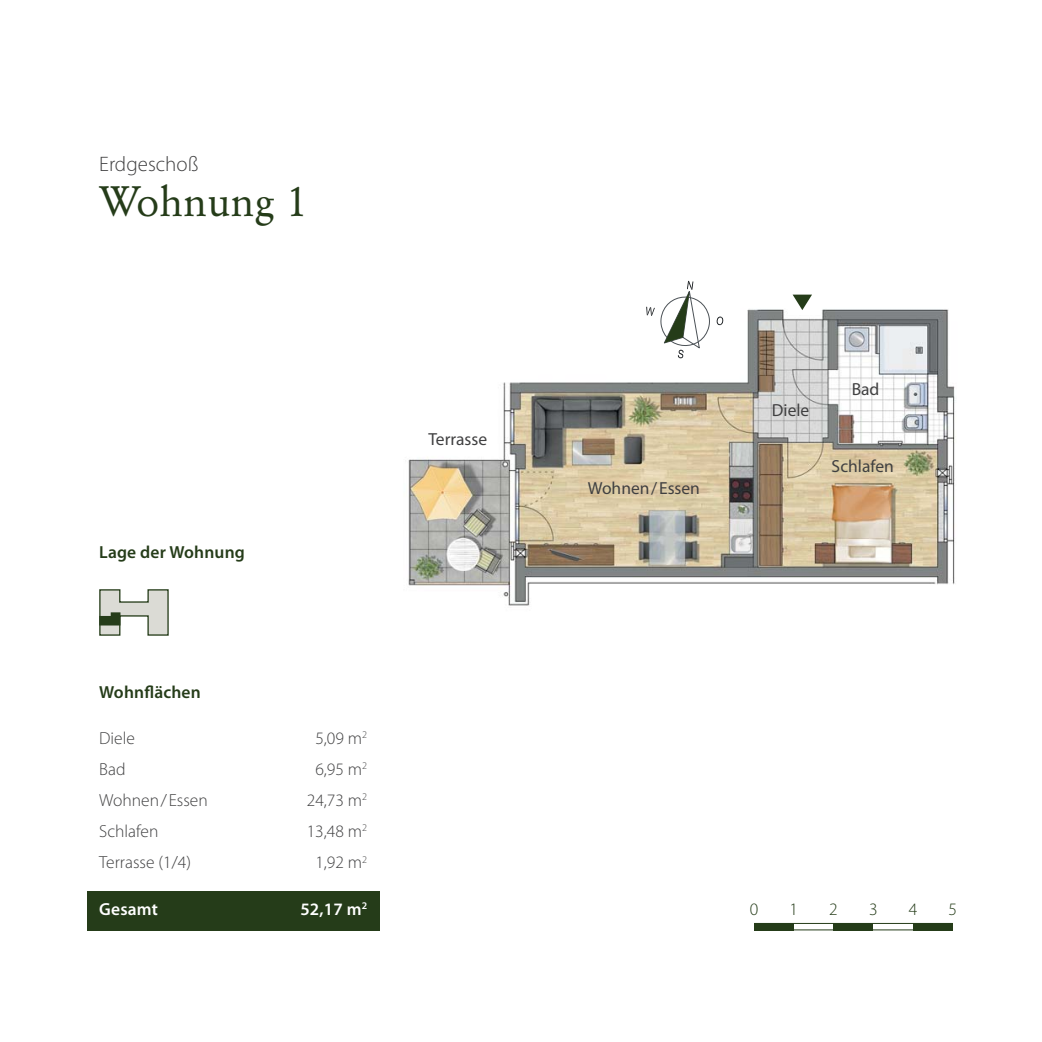
<style>
.page{position:relative;width:1042px;height:1042px;background:#fff}
.page>*{position:absolute;margin:0;border:0;box-sizing:border-box;transform-origin:0 0}
.t1{font:42px "Garamond BQ";letter-spacing:.01em;color:#253c19}
.t2{font:300 21px "Myriad Pro";color:#404041}
.t3{font:300 17.5px "Myriad Pro";color:#404041}
.t4{font:17.5px "Myriad Pro";color:#404041}
.t5{font:600 17.5px "Myriad Pro";letter-spacing:.01em;color:#253c19}
.t6{font:600 17.5px "Myriad Pro";letter-spacing:.01em;color:#fff}
.t7{font:300 17.5px "Myriad Pro";color:#253c19}
</style>
<div class="page">
<img style="left:408px;top:309px;width:547px;height:297px">
<div style="left:87px;top:890px;width:292px;height:40px;background:#253c19"></div>
<svg style="left:792px;top:295px;width:20px;height:15px"></svg>
<svg style="left:99px;top:589px;width:70px;height:47px"></svg>
<svg style="left:716px;top:316px;width:8px;height:9px"></svg>
<svg style="left:646px;top:281px;width:64px;height:78px"></svg>
<div style="left:754px;top:923px;width:198px;height:7px;border:1px solid #253c19"></div>
<div style="left:754px;top:923px;width:40px;height:7px;background:#253c19"></div>
<div style="left:833px;top:923px;width:40px;height:7px;background:#253c19"></div>
<div style="left:913px;top:923px;width:39px;height:7px;background:#253c19"></div>
<p class="t2" style="left:99px;top:156px;width:101px">Erdgeschoß</p>
<h1 class="t1" style="left:99px;top:183px;width:210px">Wohnung 1</h1>
<p class="t5" style="left:99px;top:546px;width:147px">Lage der Wohnung</p>
<p class="t5" style="left:99px;top:685px;width:103px">Wohnflächen</p>
<p class="t3" style="left:99px;top:732px;width:37px">Diele</p>
<p class="t3" style="left:315px;top:732px;width:53px">5,09 m<sup>2</sup></p>
<p class="t3" style="left:99px;top:763px;width:28px">Bad</p>
<p class="t3" style="left:315px;top:763px;width:53px">6,95 m<sup>2</sup></p>
<p class="t3" style="left:99px;top:794px;width:110px">Wohnen/Essen</p>
<p class="t3" style="left:307px;top:794px;width:62px">24,73 m<sup>2</sup></p>
<p class="t3" style="left:99px;top:825px;width:61px">Schlafen</p>
<p class="t3" style="left:307px;top:825px;width:62px">13,48 m<sup>2</sup></p>
<p class="t3" style="left:99px;top:856px;width:93px">Terrasse (1/4)</p>
<p class="t3" style="left:315px;top:856px;width:53px">1,92 m<sup>2</sup></p>
<p class="t6" style="left:99px;top:902px;width:60px">Gesamt</p>
<p class="t6" style="left:300px;top:902px;width:68px">52,17 m<sup>2</sup></p>
<p class="t4" style="left:428px;top:433px;width:60px">Terrasse</p>
<p class="t4" style="left:588px;top:481px;width:114px">Wohnen/Essen</p>
<p class="t4" style="left:772px;top:404px;width:39px">Diele</p>
<p class="t4" style="left:851px;top:382px;width:29px">Bad</p>
<p class="t4" style="left:831px;top:460px;width:64px">Schlafen</p>
<p class="t7" style="left:750px;top:902px;width:10px">0</p>
<p class="t7" style="left:789px;top:902px;width:10px">1</p>
<p class="t7" style="left:829px;top:902px;width:10px">2</p>
<p class="t7" style="left:869px;top:902px;width:10px">3</p>
<p class="t7" style="left:908px;top:902px;width:10px">4</p>
<p class="t7" style="left:948px;top:902px;width:10px">5</p>
</div>
